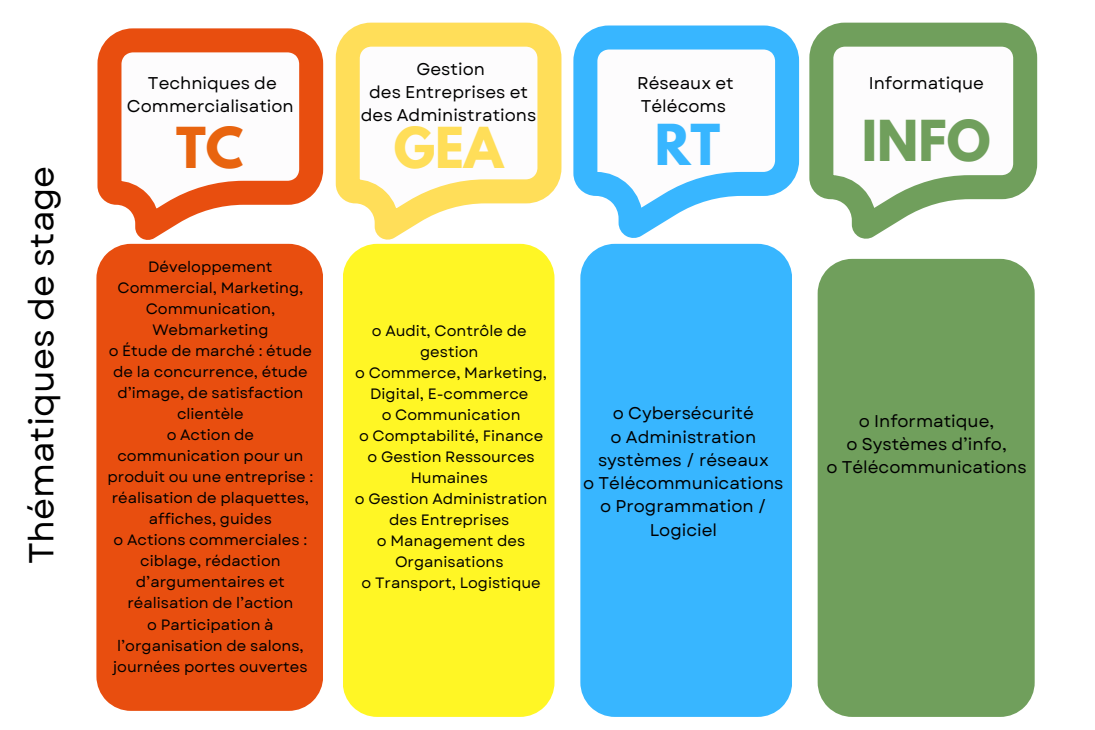
<style>
.page{position:relative;width:1095px;height:730px;background:#fff}
.page>*{position:absolute;margin:0;border:0;box-sizing:border-box;transform-origin:0 0}
.t1{font:700 50px "League Spartan";color:#709f5c}
.t2{font:700 50px "League Spartan";color:#ffde59}
.t3{font:700 50px "League Spartan";color:#e8640f}
.t4{font:700 50px "League Spartan";color:#38b6ff}
.t5{font:34.6px "Garet";color:#000}
.t6{font:17px/23.2px "Garet";color:#000;text-align:center}
.t7{font:15px/21px "Garet";color:#000;text-align:center}
</style>
<div class="page">
<svg style="left:97px;top:28px;width:226px;height:212px"></svg>
<div style="left:96px;top:244px;width:227px;height:467px;background:#e84e0f"></div>
<div style="left:343px;top:244px;width:212px;height:473px;background:#fff625"></div>
<div style="left:580px;top:244px;width:212px;height:473px;background:#38b6ff"></div>
<div style="left:818px;top:259px;width:217px;height:458px;background:#709f5c"></div>
<svg style="left:336px;top:23px;width:225px;height:217px"></svg>
<svg style="left:573px;top:26px;width:226px;height:212px"></svg>
<svg style="left:809px;top:23px;width:228px;height:216px"></svg>
<p class="t5" style="left:17px;top:564px;width:400px;rotate:-90deg">Thématiques de stage</p>
<p class="t6" style="left:416px;top:57px;width:70px">Gestion</p>
<p class="t6" style="left:361px;top:80px;width:177px">des Entreprises et des Administrations</p>
<p class="t6" style="left:637px;top:71px;width:98px;text-align:left">Réseaux et<br>Télécoms</p>
<p class="t6" style="left:148px;top:71px;width:130px">Techniques de</p>
<p class="t6" style="left:869px;top:71px;width:117px">Informatique</p>
<p class="t6" style="left:127px;top:94px;width:168px">Commercialisation</p>
<p class="t4" style="left:655px;top:120px;width:67px">RT</p>
<p class="t1" style="left:862px;top:116px;width:130px">INFO</p>
<p class="t3" style="left:176px;top:123px;width:69px">TC</p>
<p class="t2" style="left:394px;top:123px;width:111px">GEA</p>
<p class="t7" style="left:117px;top:257px;width:187px">Développement<br>Commercial, Marketing,<br>Communication,</p>
<p class="t7" style="left:152px;top:320px;width:118px">Webmarketing</p>
<p class="t7" style="left:109px;top:341px;width:205px">o Étude de marché : étude de la concurrence, étude d’image, de satisfaction clientèle</p>
<p class="t7" style="left:107px;top:425px;width:207px">o Action de communication pour un produit ou une entreprise : réalisation de plaquettes, affiches, guides</p>
<p class="t7" style="left:114px;top:530px;width:195px">o Actions commerciales : ciblage, rédaction d’argumentaires et réalisation de l’action</p>
<p class="t7" style="left:113px;top:614px;width:196px">o Participation à l’organisation de salons, journées portes ouvertes</p>
<p class="t7" style="left:372px;top:320px;width:156px">o Audit, Contrôle de gestion</p>
<p class="t7" style="left:355px;top:362px;width:193px">o Commerce, Marketing,<br>Digital, E-commerce</p>
<p class="t7" style="left:382px;top:404px;width:140px">o Communication</p>
<p class="t7" style="left:359px;top:425px;width:186px">o Comptabilité, Finance</p>
<p class="t7" style="left:368px;top:446px;width:169px">o Gestion Ressources<br>Humaines</p>
<p class="t7" style="left:355px;top:488px;width:194px">o Gestion Administration des Entreprises</p>
<p class="t7" style="left:377px;top:530px;width:150px">o Management des<br>Organisations</p>
<p class="t7" style="left:362px;top:572px;width:181px">o Transport, Logistique</p>
<p class="t6" style="left:613px;top:402px;width:143px">o Cybersécurité</p>
<p class="t6" style="left:598px;top:425px;width:172px">o Administration systèmes / réseaux</p>
<p class="t6" style="left:583px;top:471px;width:202px">o Télécommunications</p>
<p class="t6" style="left:600px;top:495px;width:168px">o Programmation /<br>Logiciel</p>
<p class="t6" style="left:859px;top:409px;width:137px">o Informatique,</p>
<p class="t6" style="left:846px;top:432px;width:162px">o Systèmes d’info,</p>
<p class="t6" style="left:826px;top:455px;width:202px">o Télécommunications</p>
</div>
